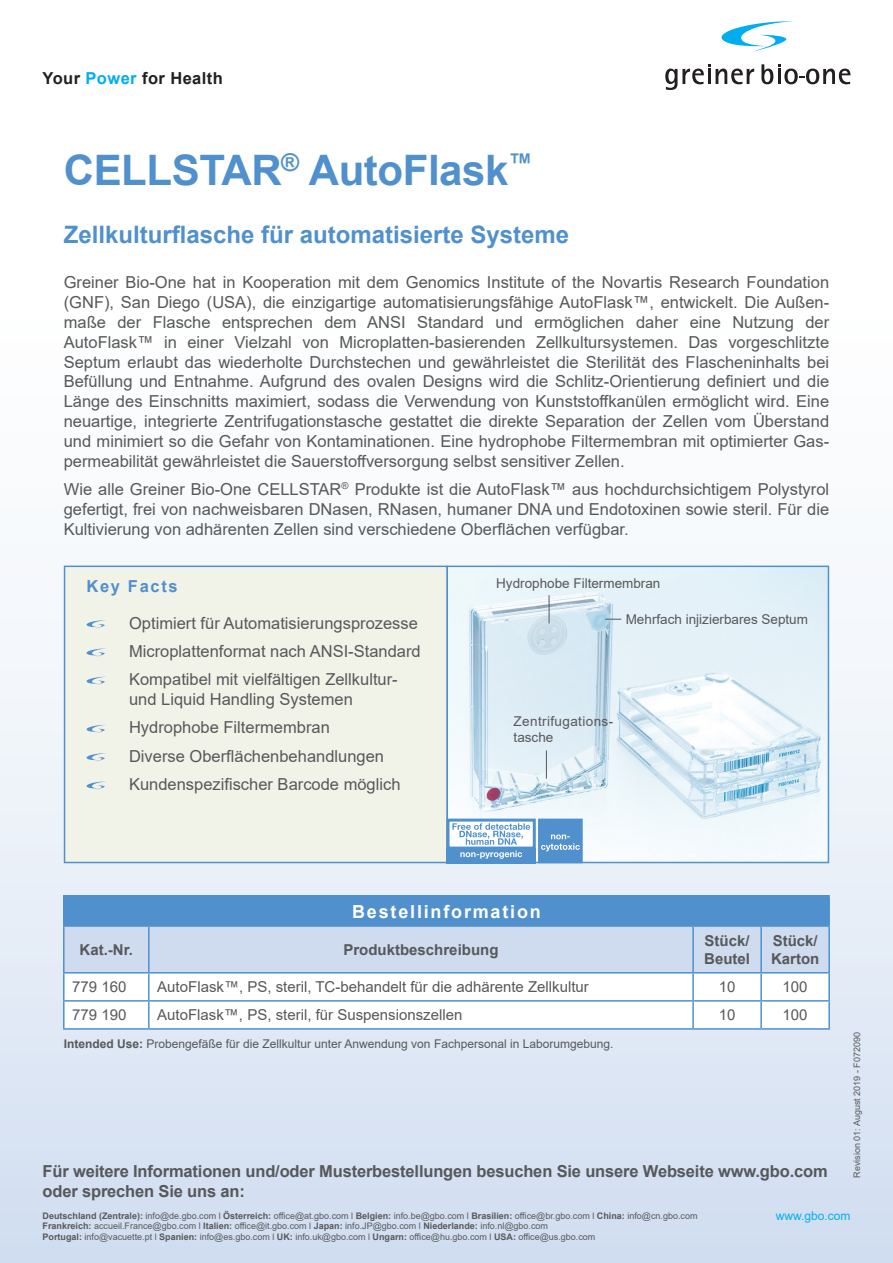
<style>
.page{position:relative;width:893px;height:1263px;background:#fff}
.page>*{position:absolute;margin:0;border:0;box-sizing:border-box;transform-origin:0 0}
.t1{font:700 42px "Arial";letter-spacing:-.01em;color:#5090cc}
.t2{font:700 24px "Arial";color:#5090cc}
.t3{font:700 18px "Arial";letter-spacing:.1em;color:#fff}
.t4{font:16.5px/19.8px "Arial";color:#57585a}
.t5{font:700 16.5px/19.8px "Arial";letter-spacing:-.01em;color:#57585a}
.t6{font:700 16.5px "Arial";letter-spacing:.025em;color:#231f20}
.t7{font:700 16.5px "Arial";letter-spacing:.1em;color:#5090cc}
.t8{font:15px "Arial";color:#57585a}
.t9{font:700 15px/18px "Arial";color:#57585a}
.t10{font:13.5px "Arial";color:#57585a}
.t11{font:13.5px/16.2px "Arial";letter-spacing:.03em;color:#57585a}
.t12{font:12px "Arial";color:#57585a}
.t13{font:12px "Arial";color:#00aeef}
.t14{font:9px/10.8px "Arial";color:#57585a}
.s1{color:#00aeef}
.s2{font-weight:700}
</style>
<div class="page">
<div style="left:0;top:0;width:893px;height:1263px;background:linear-gradient(to bottom,#fff,#d8e3f3)"></div>
<svg style="left:721px;top:21px;width:73px;height:31px"></svg>
<svg style="left:665px;top:64px;width:89px;height:26px"></svg>
<svg style="left:761px;top:64px;width:89px;height:20px"></svg>
<div style="left:64px;top:896px;width:765px;height:30px;background:#5090cc"></div>
<svg style="left:65px;top:927px;width:763px;height:101px"></svg>
<hr style="left:828px;top:973px;width:2px;height:27px;background:#5090cc">
<hr style="left:63px;top:1000px;width:86px;height:1px;background:#5090cc">
<hr style="left:149px;top:1000px;width:544px;height:1px;background:#5090cc">
<hr style="left:761px;top:1000px;width:69px;height:1px;background:#5090cc">
<hr style="left:760px;top:1001px;width:2px;height:27px;background:#5090cc">
<hr style="left:828px;top:1001px;width:2px;height:27px;background:#5090cc">
<hr style="left:63px;top:1028px;width:86px;height:2px;background:#5090cc">
<hr style="left:149px;top:1028px;width:544px;height:2px;background:#5090cc">
<hr style="left:693px;top:1028px;width:68px;height:2px;background:#5090cc">
<hr style="left:761px;top:1028px;width:69px;height:2px;background:#5090cc">
<hr style="left:63px;top:973px;width:2px;height:27px;background:#5090cc">
<hr style="left:760px;top:973px;width:2px;height:27px;background:#5090cc">
<hr style="left:63px;top:1001px;width:2px;height:27px;background:#5090cc">
<hr style="left:693px;top:1000px;width:68px;height:1px;background:#5090cc">
<hr style="left:148px;top:973px;width:2px;height:27px;background:#5090cc">
<hr style="left:148px;top:1001px;width:2px;height:27px;background:#5090cc">
<hr style="left:692px;top:973px;width:2px;height:27px;background:#5090cc">
<hr style="left:692px;top:1001px;width:2px;height:27px;background:#5090cc">
<hr style="left:63px;top:895px;width:86px;height:2px;background:#5090cc">
<hr style="left:63px;top:897px;width:2px;height:28px;background:#5090cc">
<hr style="left:149px;top:895px;width:544px;height:2px;background:#5090cc">
<hr style="left:693px;top:895px;width:68px;height:2px;background:#5090cc">
<hr style="left:761px;top:895px;width:69px;height:2px;background:#5090cc">
<hr style="left:828px;top:897px;width:2px;height:28px;background:#5090cc">
<hr style="left:63px;top:925px;width:86px;height:2px;background:#5090cc">
<hr style="left:63px;top:927px;width:2px;height:45px;background:#5090cc">
<hr style="left:761px;top:925px;width:69px;height:2px;background:#5090cc">
<hr style="left:828px;top:927px;width:2px;height:45px;background:#5090cc">
<hr style="left:63px;top:972px;width:86px;height:1px;background:#5090cc">
<hr style="left:761px;top:972px;width:69px;height:1px;background:#5090cc">
<hr style="left:149px;top:925px;width:544px;height:2px;background:#5090cc">
<hr style="left:148px;top:927px;width:2px;height:45px;background:#5090cc">
<hr style="left:149px;top:972px;width:544px;height:1px;background:#5090cc">
<hr style="left:693px;top:925px;width:68px;height:2px;background:#5090cc">
<hr style="left:692px;top:927px;width:2px;height:45px;background:#5090cc">
<hr style="left:760px;top:927px;width:2px;height:45px;background:#5090cc">
<hr style="left:693px;top:972px;width:68px;height:1px;background:#5090cc">
<img style="left:449px;top:569px;width:377px;height:291px">
<div style="left:446px;top:566px;width:383px;height:297px;border:2px solid #5090cc"></div>
<div style="left:65px;top:566px;width:382px;height:296px;background:#f2f3e8"></div>
<svg style="left:86px;top:620px;width:20px;height:9px"></svg>
<svg style="left:86px;top:648px;width:20px;height:9px"></svg>
<svg style="left:86px;top:677px;width:19px;height:8px"></svg>
<svg style="left:86px;top:725px;width:19px;height:8px"></svg>
<svg style="left:86px;top:753px;width:20px;height:9px"></svg>
<svg style="left:86px;top:781px;width:20px;height:9px"></svg>
<div style="left:64px;top:566px;width:384px;height:297px;border:2px solid #5090cc"></div>
<svg style="left:549px;top:595px;width:1px;height:28px"></svg>
<svg style="left:605px;top:619px;width:16px;height:1px"></svg>
<svg style="left:546px;top:750px;width:1px;height:29px"></svg>
<div style="left:538px;top:819px;width:45px;height:44px;background:#5090cc"></div>
<svg style="left:541px;top:834px;width:39px;height:17px"></svg>
<div style="left:446px;top:819px;width:90px;height:30px;background:#fff;border:3px solid #5090cc"></div>
<div style="left:446px;top:848px;width:90px;height:15px;background:#5090cc"></div>
<svg style="left:460px;top:851px;width:62px;height:8px"></svg>
<svg style="left:452px;top:823px;width:78px;height:22px"></svg>
<p class="t6" style="left:43px;top:67px;width:182px">Your <span class="s1">Power</span> for Health</p>
<h1 class="t1" style="left:64px;top:141px;width:470px">CELLSTAR<sup>®</sup> AutoFlask<sup>™</sup></h1>
<h2 class="t2" style="left:64px;top:217px;width:507px">Zellkulturflasche für automatisierte Systeme</h2>
<p class="t4" style="left:64px;top:273px;width:767px;text-align:justify">Greiner Bio-One hat in Kooperation mit dem Genomics Institute of the Novartis Research Foundation (GNF), San Diego (USA), die einzigartige automatisierungsfähige AutoFlask™, entwickelt. Die Außen&shy;maße der Flasche entsprechen dem ANSI Standard und ermöglichen daher eine Nutzung der AutoFlask™ in einer Vielzahl von Microplatten-basierenden Zellkultursystemen. Das vorgeschlitzte Septum erlaubt das wiederholte Durchstechen und gewährleistet die Sterilität des Flascheninhalts bei Befüllung und Entnahme. Aufgrund des ovalen Designs wird die Schlitz-Orientierung definiert und die Länge des Einschnitts maximiert, sodass die Verwendung von Kunststoffkanülen ermöglicht wird. Eine neuartige, integrierte Zentrifugationstasche gestattet die direkte Separation der Zellen vom Überstand und minimiert so die Gefahr von Kontaminationen. Eine hydrophobe Filtermembran mit optimierter Gas&shy;permeabilität gewährleistet die Sauerstoffversorgung selbst sensitiver Zellen.</p>
<p class="t4" style="left:64px;top:479px;width:767px;text-align:justify">Wie alle Greiner Bio-One CELLSTAR<sup>®</sup> Produkte ist die AutoFlask™ aus hochdurchsichtigem Polystyrol gefertigt, frei von nachweisbaren DNasen, RNasen, humaner DNA und Endotoxinen sowie steril. Für die Kultivierung von adhärenten Zellen sind verschiedene Oberflächen verfügbar.</p>
<p class="t7" style="left:87px;top:574px;width:93px">Key Facts</p>
<p class="t4" style="left:129px;top:609px;width:293px;line-height:28.3px">Optimiert für Automatisierungsprozesse<br>Microplattenformat nach ANSI-Standard<br>Kompatibel mit vielfältigen Zellkultur-</p>
<p class="t4" style="left:129px;top:685px;width:273px;line-height:28.3px">und Liquid Handling Systemen<br>Hydrophobe Filtermembran<br>Diverse Oberflächenbehandlungen<br>Kundenspezifischer Barcode möglich</p>
<p class="t10" style="left:496px;top:573px;width:166px">Hydrophobe Filtermembran</p>
<p class="t10" style="left:626px;top:610px;width:184px">Mehrfach injizierbares Septum</p>
<p class="t11" style="left:514px;top:713px;width:101px">Zentrifugations&shy;tasche</p>
<p class="t3" style="left:352px;top:898px;width:190px">Bestellinformation</p>
<p class="t9" style="left:80px;top:941px;width:55px">Kat.-Nr.</p>
<p class="t9" style="left:343px;top:941px;width:157px">Produktbeschreibung</p>
<p class="t9" style="left:704px;top:932px;width:47px">Stück/<br>Beutel</p>
<p class="t9" style="left:771px;top:932px;width:50px">Stück/<br>Karton</p>
<p class="t8" style="left:72px;top:977px;width:56px">779 160</p>
<p class="t8" style="left:157px;top:977px;width:433px">AutoFlask™, PS, steril, TC-behandelt für die adhärente Zellkultur</p>
<p class="t8" style="left:719px;top:977px;width:18px">10</p>
<p class="t8" style="left:783px;top:977px;width:27px">100</p>
<p class="t8" style="left:72px;top:1005px;width:56px">779 190</p>
<p class="t8" style="left:157px;top:1005px;width:307px">AutoFlask™, PS, steril, für Suspensionszellen</p>
<p class="t8" style="left:719px;top:1005px;width:18px">10</p>
<p class="t8" style="left:783px;top:1005px;width:27px">100</p>
<p class="t12" style="left:64px;top:1036px;width:551px"><span class="s2">Intended Use:</span> Probengefäße für die Zellkultur unter Anwendung von Fachpersonal in Laborumgebung.</p>
<p class="t5" style="left:43px;top:1162px;width:787px">Für weitere Informationen und/oder Musterbestellungen besuchen Sie unsere Webseite www.gbo.com oder sprechen Sie uns an:</p>
<p class="t14" style="left:851px;top:1178px;width:147px;rotate:-90deg">Revision 01: August 2019 - F072090</p>
<p class="t14" style="left:43px;top:1210px;width:656px"><span class="s2">Deutschland (Zentrale):</span> info@de.gbo.com l <span class="s2">Österreich:</span> office@at.gbo.com l <span class="s2">Belgien:</span> info.be@gbo.com l <span class="s2">Brasilien:</span> office@br.gbo.com l <span class="s2">China:</span> info@cn.gbo.com</p>
<p class="t13" style="left:776px;top:1207px;width:76px">www.gbo.com</p>
<p class="t14" style="left:43px;top:1221px;width:554px"><span class="s2">Frankreich:</span> accueil.France@gbo.com l <span class="s2">Italien:</span> office@it.gbo.com l <span class="s2">Japan:</span> info.JP@gbo.com l <span class="s2">Niederlande:</span> info.nl@gbo.com<br><span class="s2">Portugal:</span> info@vacuette.pt l <span class="s2">Spanien:</span> info@es.gbo.com l <span class="s2">UK:</span> info.uk@gbo.com l <span class="s2">Ungarn:</span> office@hu.gbo.com l <span class="s2">USA:</span> office@us.gbo.com</p>
</div>
